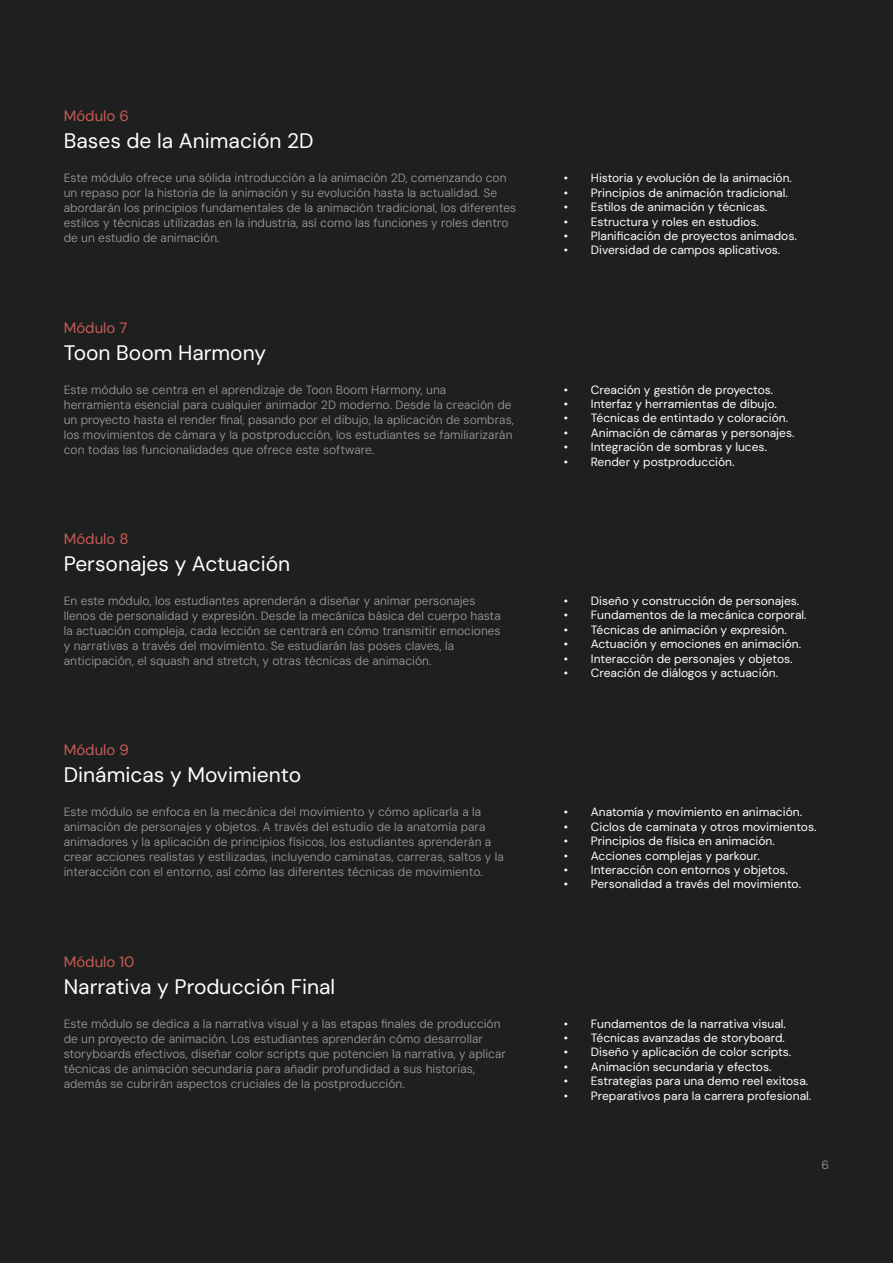
<style>
.page{position:relative;width:893px;height:1263px;background:#1e1f1f}
.page>*{position:absolute;margin:0;border:0;box-sizing:border-box;transform-origin:0 0}
.t1{font:21px "DM Sans 9 pt";color:#fff}
.t2{font:15px "DM Sans 9 pt";color:#c95b56}
.t3{font:12px/15px "DM Sans 9 pt";color:#9d9d9c}
.t4{font:12px "DM Sans 9 pt";color:#fff}
</style>
<div class="page">
<p class="t2" style="left:64px;top:107px;width:67px">Módulo 6</p>
<h1 class="t1" style="left:64px;top:128px;width:251px">Bases de la Animación 2D</h1>
<p class="t3" style="left:64px;top:171px;width:454px">Este módulo ofrece una sólida introducción a la animación 2D, comenzando con un repaso por la historia de la animación y su evolución hasta la actualidad. Se abordarán los principios fundamentales de la animación tradicional, los diferentes estilos y técnicas utilizadas en la industria, así como las funciones y roles dentro de un estudio de animación.</p>
<p class="t4" style="left:564px;top:171px;width:230px">• Historia y evolución de la animación.</p>
<p class="t4" style="left:564px;top:185px;width:226px">• Principios de animación tradicional.</p>
<p class="t4" style="left:564px;top:199px;width:205px">• Estilos de animación y técnicas.</p>
<p class="t4" style="left:564px;top:214px;width:196px">• Estructura y roles en estudios.</p>
<p class="t4" style="left:564px;top:228px;width:234px">• Planificación de proyectos animados.</p>
<p class="t4" style="left:564px;top:243px;width:218px">• Diversidad de campos aplicativos.</p>
<p class="t2" style="left:64px;top:318px;width:65px">Módulo 7</p>
<h1 class="t1" style="left:64px;top:339px;width:204px">Toon Boom Harmony</h1>
<p class="t3" style="left:64px;top:382px;width:452px">Este módulo se centra en el aprendizaje de Toon Boom Harmony, una herramienta esencial para cualquier animador 2D moderno. Desde la creación de un proyecto hasta el render final, pasando por el dibujo, la aplicación de sombras, los movimientos de cámara y la postproducción, los estudiantes se familiarizarán con todas las funcionalidades que ofrece este software.</p>
<p class="t4" style="left:564px;top:382px;width:211px">• Creación y gestión de proyectos.</p>
<p class="t4" style="left:564px;top:396px;width:214px">• Interfaz y herramientas de dibujo.</p>
<p class="t4" style="left:564px;top:411px;width:226px">• Técnicas de entintado y coloración.</p>
<p class="t4" style="left:564px;top:425px;width:232px">• Animación de cámaras y personajes.</p>
<p class="t4" style="left:564px;top:440px;width:205px">• Integración de sombras y luces.</p>
<p class="t4" style="left:564px;top:454px;width:172px">• Render y postproducción.</p>
<p class="t2" style="left:64px;top:529px;width:66px">Módulo 8</p>
<h1 class="t1" style="left:64px;top:551px;width:228px">Personajes y Actuación</h1>
<p class="t3" style="left:64px;top:593px;width:438px">En este módulo, los estudiantes aprenderán a diseñar y animar personajes llenos de personalidad y expresión. Desde la mecánica básica del cuerpo hasta la actuación compleja, cada lección se centrará en cómo transmitir emociones y narrativas a través del movimiento. Se estudiarán las poses claves, la anticipación, el squash and stretch, y otras técnicas de animación.</p>
<p class="t4" style="left:564px;top:593px;width:237px">• Diseño y construcción de personajes.</p>
<p class="t4" style="left:564px;top:608px;width:244px">• Fundamentos de la mecánica corporal.</p>
<p class="t4" style="left:564px;top:622px;width:224px">• Técnicas de animación y expresión.</p>
<p class="t4" style="left:564px;top:637px;width:239px">• Actuación y emociones en animación.</p>
<p class="t4" style="left:564px;top:651px;width:230px">• Interacción de personajes y objetos.</p>
<p class="t4" style="left:564px;top:665px;width:216px">• Creación de diálogos y actuación.</p>
<p class="t2" style="left:64px;top:741px;width:67px">Módulo 9</p>
<h1 class="t1" style="left:64px;top:762px;width:239px">Dinámicas y Movimiento</h1>
<p class="t3" style="left:64px;top:804px;width:441px">Este módulo se enfoca en la mecánica del movimiento y cómo aplicarla a la animación de personajes y objetos. A través del estudio de la anatomía para animadores y la aplicación de principios físicos, los estudiantes aprenderán a crear acciones realistas y estilizadas, incluyendo caminatas, carreras, saltos y la interacción con el entorno, así cómo las diferentes técnicas de movimiento.</p>
<p class="t4" style="left:564px;top:805px;width:240px">• Anatomía y movimiento en animación.</p>
<p class="t4" style="left:564px;top:819px;width:254px">• Ciclos de caminata y otros movimientos.</p>
<p class="t4" style="left:564px;top:833px;width:212px">• Principios de física en animación.</p>
<p class="t4" style="left:564px;top:848px;width:197px">• Acciones complejas y parkour.</p>
<p class="t4" style="left:564px;top:862px;width:225px">• Interacción con entornos y objetos.</p>
<p class="t4" style="left:564px;top:877px;width:239px">• Personalidad a través del movimiento.</p>
<p class="t2" style="left:64px;top:952px;width:72px">Módulo 10</p>
<h1 class="t1" style="left:64px;top:973px;width:273px">Narrativa y Producción Final</h1>
<p class="t3" style="left:64px;top:1016px;width:444px">Este módulo se dedica a la narrativa visual y a las etapas finales de producción de un proyecto de animación. Los estudiantes aprenderán cómo desarrollar storyboards efectivos, diseñar color scripts que potencien la narrativa, y aplicar técnicas de animación secundaria para añadir profundidad a sus historias, además se cubrirán aspectos cruciales de la postproducción.</p>
<p class="t4" style="left:564px;top:1016px;width:224px">• Fundamentos de la narrativa visual.</p>
<p class="t4" style="left:564px;top:1030px;width:223px">• Técnicas avanzadas de storyboard.</p>
<p class="t4" style="left:564px;top:1045px;width:229px">• Diseño y aplicación de color scripts.</p>
<p class="t4" style="left:564px;top:1059px;width:209px">• Animación secundaria y efectos.</p>
<p class="t4" style="left:564px;top:1074px;width:246px">• Estrategias para una demo reel exitosa.</p>
<p class="t4" style="left:564px;top:1088px;width:249px">• Preparativos para la carrera profesional.</p>
<p class="t3" style="left:822px;top:1157px;width:9px">6</p>
</div>
